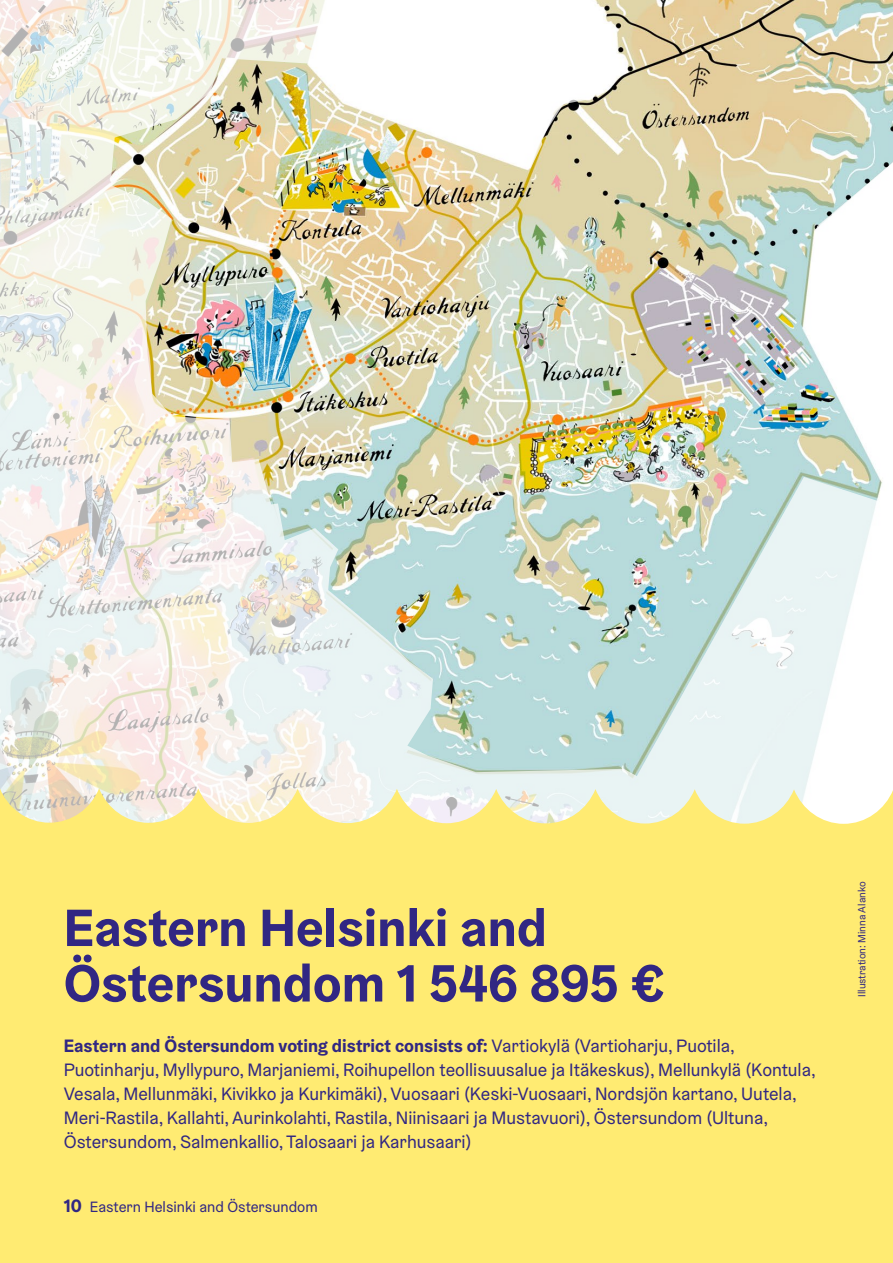
<style>
.page{position:relative;width:893px;height:1263px;background:#fff}
.page>*{position:absolute;margin:0;border:0;box-sizing:border-box;transform-origin:0 0}
.H2_otsikko_35_pt_2024{font:700 52.5px/55.5px "Helsinki Grotesk";color:#312783}
.P_kaupunginosat_2024{font:18px/24px "Helsinki Grotesk";color:#312783}
.t1{font:15px "Helsinki Grotesk";color:#312783}
.t2{font:10.5px "Helsinki Grotesk";color:#312783}
.s1{font-weight:700}
.s2{font-weight:700;font-size:18px}
</style>
<div class="page">
<img style="left:0;top:0;width:893px;height:788px">
<div style="left:0;top:788px;width:893px;height:475px;background:#ffeb72"></div>
<h2 class="H2_otsikko_35_pt_2024" style="left:64px;top:899px;width:602px">Eastern Helsinki and<br>Östersundom 1 546 895 €</h2>
<p class="P_kaupunginosat_2024" style="left:64px;top:1034px;width:753px"><span class="s1">Eastern and Östersundom voting district consists of:</span> Vartiokylä (Vartioharju, Puotila, Puotinharju, Myllypuro, Marjaniemi, Roihupellon teollisuusalue ja Itäkeskus), Mellunkylä (Kontula, Vesala, Mellunmäki, Kivikko ja Kurkimäki), Vuosaari (Keski-Vuosaari, Nordsjön kartano, Uutela, Meri-Rastila, Kallahti, Aurinkolahti, Rastila, Niinisaari ja Mustavuori), Östersundom (Ultuna, Östersundom, Salmenkallio, Talosaari ja Karhusaari)</p>
<p class="t1" style="left:64px;top:1198px;width:255px"><span class="s2">10</span> Eastern Helsinki and Östersundom</p>
<p class="t2" style="left:855px;top:997px;width:117px;rotate:-90deg">Illustration: Minna Alanko</p>
</div>
